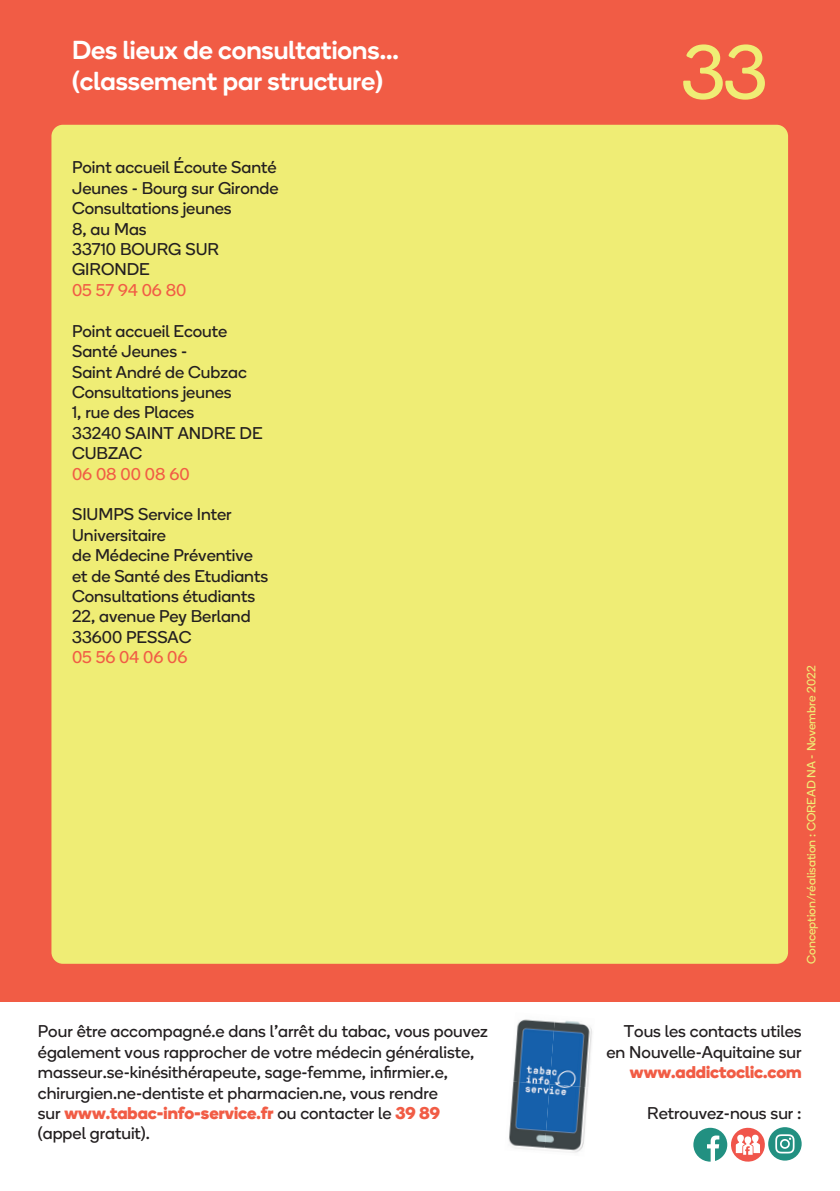
<style>
.page{position:relative;width:840px;height:1191px;background:#fff}
.page>*{position:absolute;margin:0;border:0;box-sizing:border-box;transform-origin:0 0}
.t1{font:76px "Boing";color:#efed75}
.t2{font:500 26px "Boing";color:#fff}
.Tel{font:17px/20.4px "Boing";color:#231f20}
.t3{font:700 17px "Boing";color:#f15c45}
.Tel-2{font:17px "Boing";color:#f15c45}
.t4{font:12px "Boing";color:#efed75}
.s1{font-weight:400;color:#231f20}
</style>
<div class="page">
<div style="left:0;top:0;width:839px;height:1191px;background:#f15c45"></div>
<div style="left:0;top:1002px;width:839px;height:189px;background:#fff"></div>
<svg style="left:693px;top:1127px;width:108px;height:35px"></svg>
<img style="left:513px;top:1019px;width:36px;height:62px">
<img style="left:549px;top:1020px;width:43px;height:64px">
<img style="left:508px;top:1081px;width:41px;height:69px">
<img style="left:544px;top:1084px;width:45px;height:69px">
<div style="left:51px;top:125px;width:736px;height:838px;background:#efed75;border-radius:11px"></div>
<p class="t2" style="left:72px;top:32px;width:328px">Des lieux de consultations...</p>
<p class="t2" style="left:72px;top:63px;width:312px">(classement par structure)</p>
<p class="Tel" style="left:72px;top:157px;width:208px">Point accueil Écoute Santé<br>Jeunes - Bourg sur Gironde</p>
<p class="Tel" style="left:72px;top:198px;width:161px">Consultations jeunes</p>
<p class="Tel" style="left:72px;top:218px;width:76px">8, au Mas</p>
<p class="Tel" style="left:72px;top:238px;width:148px">33710 BOURG SUR<br>GIRONDE</p>
<p class="Tel-2" style="left:72px;top:279px;width:116px">05 57 94 06 80</p>
<p class="Tel" style="left:72px;top:320px;width:157px">Point accueil Ecoute</p>
<p class="Tel" style="left:72px;top:340px;width:116px">Santé Jeunes -</p>
<p class="Tel" style="left:72px;top:361px;width:176px">Saint André de Cubzac</p>
<p class="Tel" style="left:72px;top:381px;width:161px">Consultations jeunes</p>
<p class="Tel" style="left:72px;top:402px;width:124px">1, rue des Places</p>
<p class="Tel" style="left:72px;top:422px;width:192px">33240 SAINT ANDRE DE<br>CUBZAC</p>
<p class="Tel-2" style="left:72px;top:462px;width:119px">06 08 00 08 60</p>
<p class="Tel" style="left:72px;top:504px;width:161px">SIUMPS Service Inter<br>Universitaire</p>
<p class="Tel" style="left:72px;top:544px;width:182px">de Médecine Préventive</p>
<p class="Tel" style="left:72px;top:565px;width:197px">et de Santé des Etudiants</p>
<p class="Tel" style="left:72px;top:585px;width:184px">Consultations étudiants</p>
<p class="Tel" style="left:72px;top:606px;width:180px">22, avenue Pey Berland<br>33600 PESSAC</p>
<p class="Tel-2" style="left:72px;top:646px;width:117px">05 56 04 06 06</p>
<p class="Tel" style="left:38px;top:1020px;width:451px">Pour être accompagné.e dans l’arrêt du tabac, vous pouvez</p>
<p class="Tel" style="left:38px;top:1041px;width:438px">également vous rapprocher de votre médecin généraliste,</p>
<p class="Tel" style="left:38px;top:1061px;width:411px">masseur.se-kinésithérapeute, sage-femme, infirmier.e,</p>
<p class="Tel" style="left:38px;top:1082px;width:401px">chirurgien.ne-dentiste et pharmacien.ne, vous rendre</p>
<p class="t3" style="left:38px;top:1100px;width:403px"><span class="s1">sur</span> www.tabac-info-service.fr <span class="s1">ou contacter le</span> 39 89</p>
<p class="Tel" style="left:38px;top:1122px;width:113px">(appel gratuit).</p>
<p class="t1" style="left:681px;top:23px;width:88px">33</p>
<p class="t4" style="left:803px;top:963px;width:300px;rotate:-90deg">Conception/réalisation : COREAD NA - Novembre 2022</p>
<p class="Tel" style="left:623px;top:1020px;width:179px">Tous les contacts utiles</p>
<p class="Tel" style="left:606px;top:1041px;width:197px">en Nouvelle-Aquitaine sur</p>
<p class="t3" style="left:629px;top:1060px;width:173px">www.addictoclic.com</p>
<p class="Tel" style="left:647px;top:1102px;width:156px">Retrouvez-nous sur :</p>
</div>
